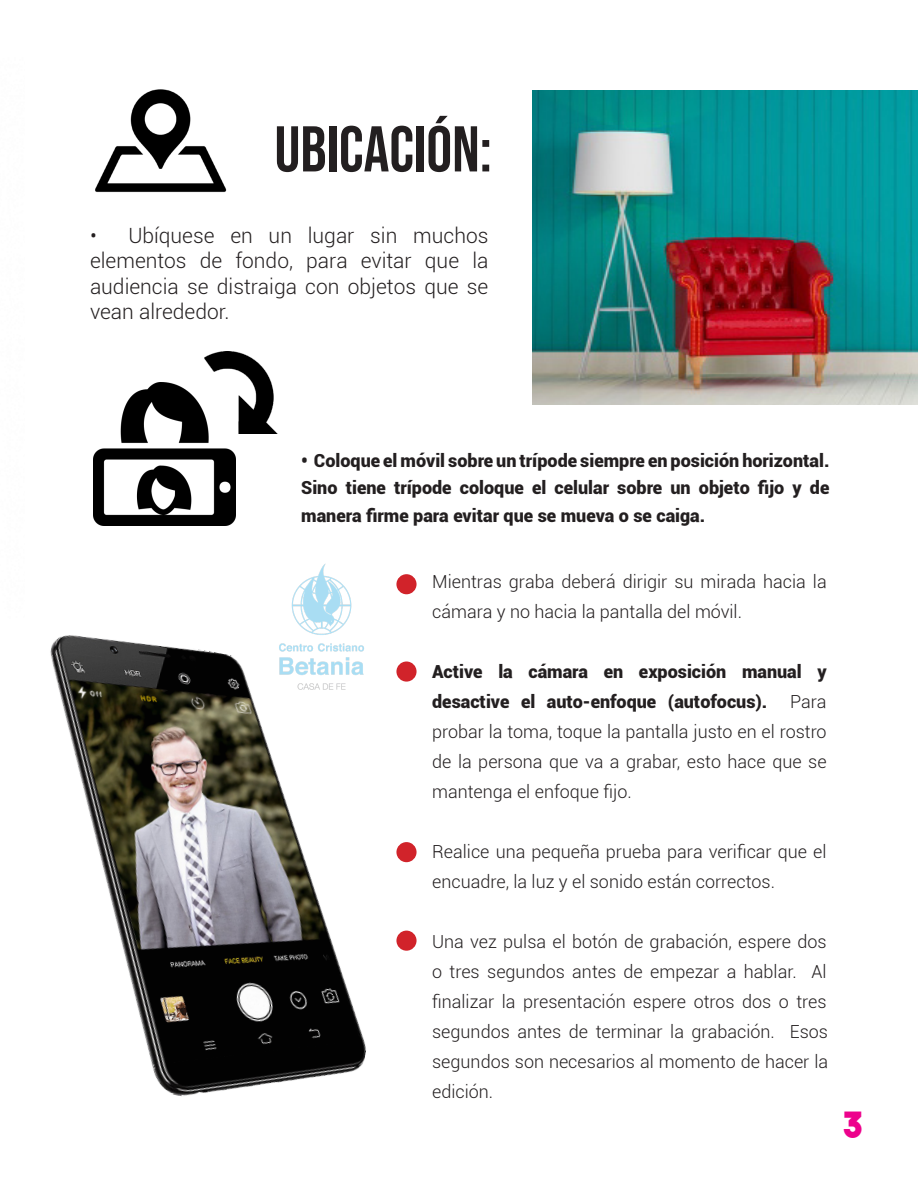
<style>
.page{position:relative;width:918px;height:1188px;background:#fff}
.page>*{position:absolute;margin:0;border:0;box-sizing:border-box;transform-origin:0 0}
.t1{font:64.5px "Bebas Neue";color:#231f20}
.t2{font:36px "The Bold Font";color:#ed028c}
.t3{font:300 21px/25.2px "Roboto";color:#231f20;text-align:justify}
.t4{font:300 18px/30px "Roboto";color:#231f20}
.t5{font:900 18px/27.6px "Roboto";color:#231f20;text-align:justify}
</style>
<div class="page">
<img style="left:95px;top:89px;width:132px;height:104px">
<img style="left:533px;top:90px;width:385px;height:315px">
<img style="left:93px;top:383px;width:143px;height:143px">
<img style="left:205px;top:352px;width:72px;height:81px">
<img style="left:50px;top:635px;width:367px;height:462px">
<div style="left:396px;top:574px;width:21px;height:20px;background:#d1232a;border-radius:50%"></div>
<div style="left:396px;top:661px;width:21px;height:21px;background:#d1232a;border-radius:50%"></div>
<div style="left:396px;top:842px;width:21px;height:20px;background:#d1232a;border-radius:50%"></div>
<div style="left:396px;top:931px;width:21px;height:20px;background:#d1232a;border-radius:50%"></div>
<img style="left:256px;top:563px;width:131px;height:160px">
<p class="t1" style="left:274px;top:113px;width:219px">UBICACIÓN:</p>
<p class="t3" style="left:90px;top:222px;width:400px">• Ubíquese en un lugar sin muchos elementos de fondo, para evitar que la audiencia se distraiga con objetos que se vean alrededor.</p>
<p class="t5" style="left:301px;top:446px;width:530px">• Coloque el móvil sobre un trípode siempre en posición horizontal.<br>Sino tiene trípode coloque el celular sobre un objeto fijo y de manera firme para evitar que se mueva o se caiga.</p>
<p class="t4" style="left:432px;top:566px;width:396px">Mientras graba deberá dirigir su mirada hacia la cámara y no hacia la pantalla del móvil.</p>
<p class="t5" style="left:432px;top:656px;width:396px;line-height:30px">Active la cámara en exposición manual y desactive el auto-enfoque (autofocus).</p>
<p class="t4" style="left:432px;top:686px;width:396px;text-align:justify;text-indent:358px">Para probar la toma, toque la pantalla justo en el rostro de la persona que va a grabar, esto hace que se mantenga el enfoque fijo.</p>
<p class="t4" style="left:432px;top:836px;width:396px">Realice una pequeña prueba para verificar que el encuadre, la luz y el sonido están correctos.</p>
<p class="t4" style="left:432px;top:926px;width:398px;text-align:justify">Una vez pulsa el botón de grabación, espere dos o tres segundos antes de empezar a hablar. Al finalizar la presentación espere otros dos o tres segundos antes de terminar la grabación. Esos segundos son necesarios al momento de hacer la edición.</p>
<h2 class="t2" style="left:842px;top:1102px;width:23px">3</h2>
</div>
